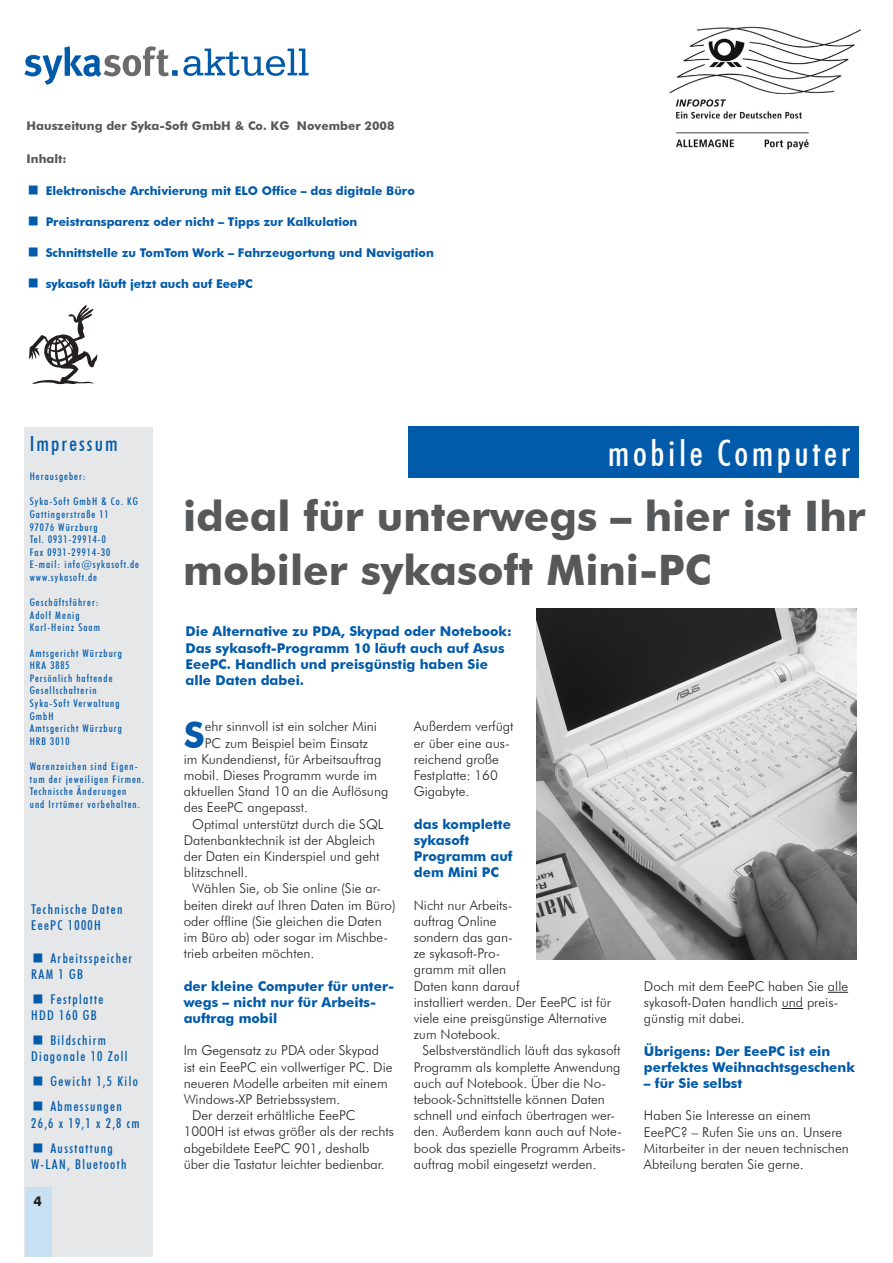
<style>
.page{position:relative;width:893px;height:1263px;background:#fff}
.page>*{position:absolute;margin:0;border:0;box-sizing:border-box;transform-origin:0 0}
.t1{font:700 42px/54px "Futura BT";color:#57585a}
.t2{font:700 36.15px "Futura BT";color:#015aaa}
.t3{font:500 condensed 36px "Futura BT";letter-spacing:.1em;color:#fff}
.t4{font:500 condensed 21px "Futura BT";letter-spacing:.1em;color:#015aaa}
.t5{font:300 13.5px/16.2px "Futura BT";color:#231f20}
.t6{font:700 13.5px/16.2px "Futura BT";color:#015aaa}
.t7{font:500 condensed 13.5px/16.2px "Futura BT";letter-spacing:.1em;color:#015aaa}
.t8{font:700 13.5px "Futura BT";color:#231f20}
.t9{font:700 12px "Futura BT";color:#015aaa}
.t10{font:700 12px "Futura BT";color:#57585a}
.t11{font:500 condensed 10.5px/12.6px "Futura BT";letter-spacing:.1em;color:#015aaa}
</style>
<div class="page">
<div style="left:24px;top:427px;width:129px;height:830px;background:#e6e7e9"></div>
<svg style="left:24px;top:46px;width:285px;height:39px"></svg>
<div style="left:25px;top:1187px;width:27px;height:69px;background:#c7e0f3"></div>
<svg style="left:828px;top:992px;width:20px;height:1px"></svg>
<svg style="left:782px;top:1008px;width:21px;height:1px"></svg>
<img style="left:536px;top:608px;width:321px;height:351px">
<svg style="left:29px;top:305px;width:68px;height:80px"></svg>
<div style="left:408px;top:426px;width:451px;height:51px;background:#015aaa"></div>
<img style="left:669px;top:26px;width:192px;height:124px">
<p class="t10" style="left:27px;top:119px;width:369px">Hauszeitung der Syka-Soft GmbH &amp; Co. KG November 2008</p>
<p class="t10" style="left:27px;top:151px;width:41px">Inhalt:</p>
<p class="t9" style="left:27px;top:184px;width:390px">▪ Elektronische Archivierung mit ELO Office – das digitale Büro</p>
<p class="t9" style="left:27px;top:215px;width:332px">▪ Preistransparenz oder nicht – Tipps zur Kalkulation</p>
<p class="t9" style="left:27px;top:246px;width:409px">▪ Schnittstelle zu TomTom Work – Fahrzeugortung und Navigation</p>
<p class="t9" style="left:27px;top:277px;width:228px">▪ sykasoft läuft jetzt auch auf EeePC</p>
<h3 class="t4" style="left:30px;top:431px;width:90px">Impressum</h3>
<p class="t11" style="left:30px;top:470px;width:58px">Herausgeber:</p>
<p class="t11" style="left:30px;top:495px;width:111px">Syka-Soft GmbH &amp; Co. KG<br>Gattingerstraße 11<br>97076 Würzburg<br>Tel. 0931-29914-0<br>Fax 0931-29914-30<br>E-mail: info@sykasoft.de www.sykasoft.de</p>
<p class="t11" style="left:30px;top:596px;width:72px">Geschäftsführer:<br>Adolf Menig<br>Karl-Heinz Saam</p>
<p class="t11" style="left:30px;top:646px;width:94px">Amtsgericht Würzburg<br>HRA 3885<br>Persönlich haftende<br>Gesellschafterin<br>Syka-Soft Verwaltung<br>GmbH<br>Amtsgericht Würzburg<br>HRB 3010</p>
<p class="t11" style="left:30px;top:760px;width:116px">Warenzeichen sind Eigen&shy;tum der jeweiligen Firmen.<br>Technische Änderungen<br>und Irrtümer vorbehalten.</p>
<p class="t7" style="left:31px;top:901px;width:93px">Technische Daten<br>EeePC 1000H</p>
<p class="t7" style="left:31px;top:950px;width:103px">▪ Arbeitsspeicher<br>RAM 1 GB</p>
<p class="t7" style="left:31px;top:991px;width:74px">▪ Festplatte<br>HDD 160 GB</p>
<p class="t7" style="left:31px;top:1032px;width:98px">▪ Bildschirm<br>Diagonale 10 Zoll</p>
<p class="t7" style="left:31px;top:1073px;width:108px">▪ Gewicht 1,5 Kilo</p>
<p class="t7" style="left:31px;top:1098px;width:110px">▪ Abmessungen<br>26,6 x 19,1 x 2,8 cm</p>
<p class="t7" style="left:31px;top:1140px;width:97px">▪ Ausstattung<br>W-LAN, Bluetooth</p>
<p class="t8" style="left:34px;top:1193px;width:10px">4</p>
<h3 class="t3" style="left:608px;top:431px;width:244px">mobile Computer</h3>
<h1 class="t1" style="left:183px;top:489px;width:684px">ideal für unterwegs – hier ist Ihr mobiler sykasoft Mini-PC</h1>
<p class="t6" style="left:186px;top:623px;width:328px">Die Alternative zu PDA, Skypad oder Notebook:<br>Das sykasoft-Programm 10 läuft auch auf Asus EeePC. Handlich und preisgünstig haben Sie alle Daten dabei.</p>
<h2 class="t2" style="left:184px;top:713px;width:23px">S</h2>
<p class="t5" style="left:205px;top:718px;width:174px">ehr sinnvoll ist ein solcher Mini</p>
<p class="t5" style="left:205px;top:735px;width:165px">PC zum Beispiel beim Einsatz</p>
<p class="t5" style="left:184px;top:751px;width:199px">im Kundendienst, für Arbeitsauftrag</p>
<p class="t5" style="left:184px;top:767px;width:195px">mobil. Dieses Programm wurde im</p>
<p class="t5" style="left:184px;top:783px;width:206px">aktuellen Stand 10 an die Auflösung</p>
<p class="t5" style="left:184px;top:799px;width:126px">des EeePC angepasst.</p>
<p class="t5" style="left:192px;top:816px;width:193px">Optimal unterstützt durch die SQL</p>
<p class="t5" style="left:184px;top:832px;width:193px">Datenbanktechnik ist der Abgleich</p>
<p class="t5" style="left:184px;top:848px;width:197px">der Daten ein Kinderspiel und geht</p>
<p class="t5" style="left:184px;top:864px;width:66px">blitzschnell.</p>
<p class="t5" style="left:192px;top:880px;width:190px">Wählen Sie, ob Sie online (Sie ar-</p>
<p class="t5" style="left:184px;top:897px;width:214px">beiten direkt auf Ihren Daten im Büro)</p>
<p class="t5" style="left:184px;top:913px;width:200px">oder offline (Sie gleichen die Daten</p>
<p class="t5" style="left:184px;top:929px;width:206px">im Büro ab) oder sogar im Mischbe-</p>
<p class="t5" style="left:184px;top:945px;width:132px">trieb arbeiten möchten.</p>
<p class="t6" style="left:184px;top:978px;width:212px">der kleine Computer für unter&shy;wegs – nicht nur für Arbeits&shy;auftrag mobil</p>
<p class="t5" style="left:184px;top:1042px;width:197px">Im Gegensatz zu PDA oder Skypad</p>
<p class="t5" style="left:184px;top:1059px;width:210px">ist ein EeePC ein vollwertiger PC. Die</p>
<p class="t5" style="left:184px;top:1075px;width:205px">neueren Modelle arbeiten mit einem</p>
<p class="t5" style="left:184px;top:1091px;width:158px">Windows-XP Betriebssystem.</p>
<p class="t5" style="left:192px;top:1107px;width:165px">Der derzeit erhältliche EeePC</p>
<p class="t5" style="left:184px;top:1123px;width:212px">1000H ist etwas größer als der rechts</p>
<p class="t5" style="left:184px;top:1140px;width:187px">abgebildete EeePC 901, deshalb</p>
<p class="t5" style="left:184px;top:1156px;width:202px">über die Tastatur leichter bedienbar.</p>
<p class="t5" style="left:414px;top:718px;width:101px">Außerdem verfügt er über eine aus&shy;reichend große<br>Festplatte: 160<br>Gigabyte.</p>
<p class="t6" style="left:414px;top:816px;width:100px">das komplette sykasoft<br>Programm auf dem Mini PC</p>
<p class="t5" style="left:414px;top:897px;width:199px">Nicht nur Arbeits-<br>auftrag Online<br>sondern das gan-<br>ze sykasoft-Pro-<br>gramm mit allen<br>Daten kann darauf<br>installiert werden. Der EeePC ist für viele eine preisgünstige Alternative zum Notebook.</p>
<p class="t5" style="left:414px;top:1042px;width:214px;text-indent:9px">Selbstverständlich läuft das sykasoft Programm als komplette Anwendung auch auf Notebook. Über die No&shy;tebook-Schnittstelle können Daten schnell und einfach übertragen wer&shy;den. Außerdem kann auch auf Note&shy;book das spezielle Programm Arbeits&shy;auftrag mobil eingesetzt werden.</p>
<p class="t5" style="left:644px;top:978px;width:206px">Doch mit dem EeePC haben Sie alle sykasoft-Daten handlich und preis&shy;günstig mit dabei.</p>
<p class="t6" style="left:644px;top:1042px;width:213px">Übrigens: Der EeePC ist ein perfektes Weihnachtsgeschenk</p>
<p class="t6" style="left:644px;top:1075px;width:100px">– für Sie selbst</p>
<p class="t5" style="left:644px;top:1107px;width:206px">Haben Sie Interesse an einem<br>EeePC? – Rufen Sie uns an. Unsere<br>Mitarbeiter in der neuen technischen<br>Abteilung beraten Sie gerne.</p>
</div>
